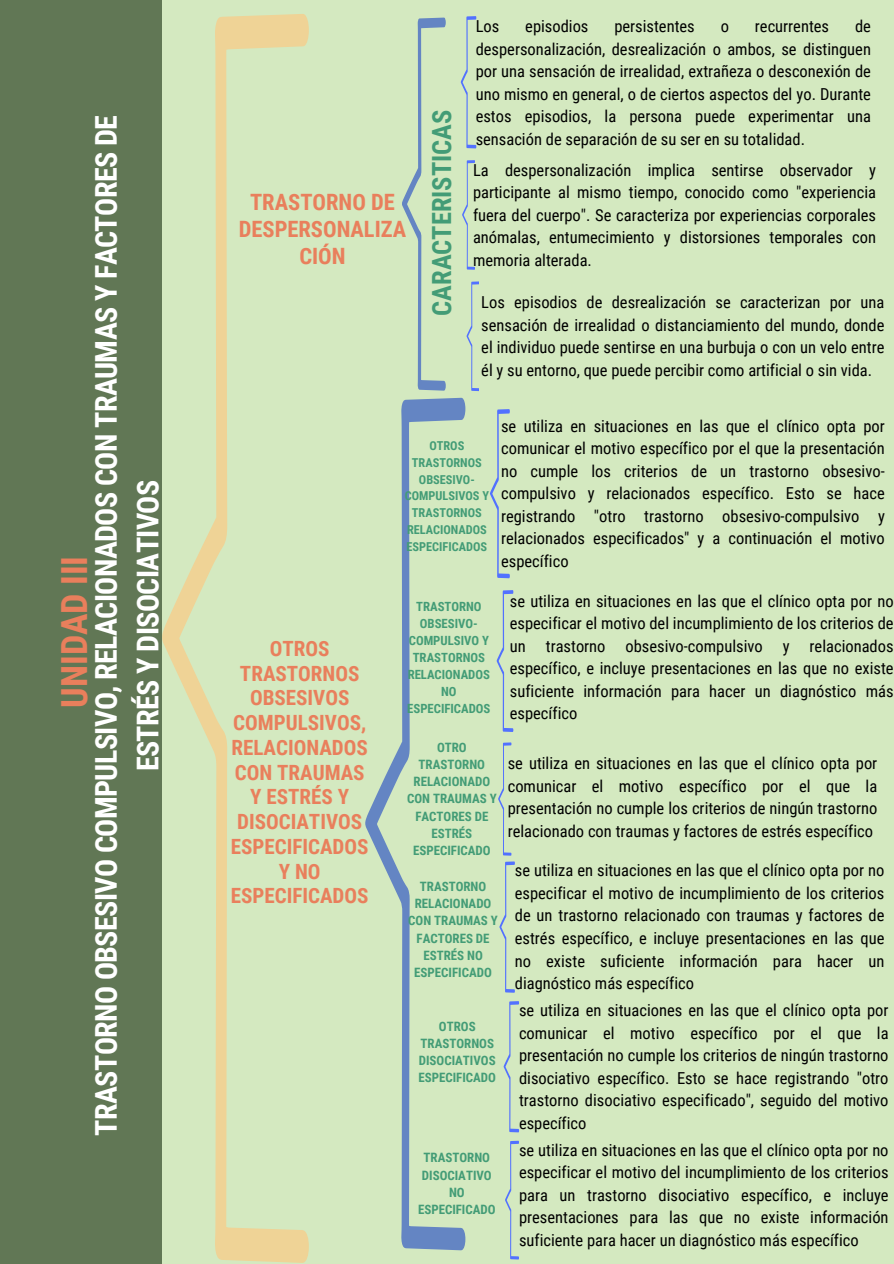
<style>
.page{position:relative;width:894px;height:1264px;background:#fff}
.page>*{position:absolute;margin:0;border:0;box-sizing:border-box;transform-origin:0 0}
.t1{font:700 36px "Roboto Condensed";color:#e97f5c}
.t2{font:700 30px/41.7px "Roboto Condensed";letter-spacing:-.02em;color:#fff;text-align:center}
.t3{font:700 26.4px "Roboto Condensed";color:#439c76}
.t4{font:700 22.5px/27px "Roboto Condensed";color:#e97f5c;text-align:center}
.t5{font:700 21px/24.8px "Roboto Condensed";color:#e97f5c;text-align:center}
.t6{font:16.5px/22.5px "Roboto Condensed";color:#000;text-align:justify}
.t7{font:700 12.9px/17.2px "Roboto Condensed";color:#439c76;text-align:center}
.t8{font:700 12.75px/17px "Roboto Condensed";color:#439c76;text-align:center}
.t9{font:700 12.3px/16.8px "Roboto Condensed";color:#439c76;text-align:center}
</style>
<div class="page">
<div style="left:0;top:0;width:893px;height:1263px;background:#d4e9c0"></div>
<div style="left:0;top:0;width:162px;height:1263px;background:#617755"></div>
<svg style="left:162px;top:14px;width:147px;height:1248px"></svg>
<svg style="left:402px;top:18px;width:43px;height:372px"></svg>
<svg style="left:460px;top:16px;width:16px;height:132px"></svg>
<svg style="left:462px;top:160px;width:12px;height:110px"></svg>
<svg style="left:365px;top:398px;width:100px;height:852px"></svg>
<svg style="left:466px;top:281px;width:13px;height:110px"></svg>
<svg style="left:490px;top:409px;width:19px;height:169px"></svg>
<svg style="left:496px;top:590px;width:17px;height:141px"></svg>
<svg style="left:498px;top:742px;width:13px;height:113px"></svg>
<svg style="left:499px;top:861px;width:15px;height:131px"></svg>
<svg style="left:503px;top:1001px;width:16px;height:131px"></svg>
<svg style="left:505px;top:1140px;width:13px;height:119px"></svg>
<h1 class="t2" style="left:86px;top:1135px;width:1021px;rotate:-90deg">TRASTORNO OBSESIVO COMPULSIVO, RELACIONADOS CON TRAUMAS Y FACTORES DE<br>ESTRÉS Y DISOCIATIVOS</h1>
<h3 class="t1" style="left:54px;top:707px;width:153px;rotate:-90deg">UNIDAD III</h3>
<p class="t4" style="left:239px;top:189px;width:169px">TRASTORNO DE<br>DESPERSONALIZA<br>CIÓN</p>
<h2 class="t3" style="left:426px;top:316px;width:208px;rotate:-90deg">CARACTERISTICAS</h2>
<p class="t6" style="left:475px;top:15px;width:396px;text-indent:379px">de despersonalización, desrealización o ambos, se distinguen por una sensación de irrealidad, extrañeza o desconexión de uno mismo en general, o de ciertos aspectos del yo. Durante estos episodios, la persona puede experimentar una sensación de separación de su ser en su totalidad.</p>
<p class="t6" style="left:475px;top:15px;width:25px">Los</p>
<p class="t6" style="left:525px;top:15px;width:65px">episodios</p>
<p class="t6" style="left:614px;top:15px;width:82px">persistentes</p>
<p class="t6" style="left:720px;top:15px;width:10px">o</p>
<p class="t6" style="left:754px;top:15px;width:76px">recurrentes</p>
<h5 class="t6" style="left:473px;top:159px;width:404px">La despersonalización implica sentirse observador y participante al mismo tiempo, conocido como "experiencia fuera del cuerpo". Se caracteriza por experiencias corporales anómalas, entumecimiento y distorsiones temporales con memoria alterada.</h5>
<h5 class="t6" style="left:481px;top:291px;width:404px">Los episodios de desrealización se caracterizan por una sensación de irrealidad o distanciamiento del mundo, donde el individuo puede sentirse en una burbuja o con un velo entre él y su entorno, que puede percibir como artificial o sin vida.</h5>
<p class="t5" style="left:231px;top:636px;width:139px">OTROS<br>TRASTORNOS<br>OBSESIVOS<br>COMPULSIVOS,<br>RELACIONADOS<br>CON TRAUMAS<br>Y ESTRÉS Y<br>DISOCIATIVOS<br>ESPECIFICADOS<br>Y NO<br>ESPECIFICADOS</p>
<p class="t9" style="left:404px;top:437px;width:86px">OTROS<br>TRASTORNOS<br>OBSESIVO-<br>COMPULSIVOS Y<br>TRASTORNOS<br>RELACIONADOS<br>ESPECIFICADOS</p>
<h4 class="t6" style="left:501px;top:415px;width:385px">se utiliza en situaciones en las que el clínico opta por comunicar el motivo específico por el que la presentación no cumple los criterios de un trastorno obsesivo&shy;compulsivo y relacionados específico. Esto se hace registrando "otro trastorno obsesivo-compulsivo y relacionados especificados" y a continuación el motivo específico</h4>
<p class="t8" style="left:407px;top:598px;width:85px">TRASTORNO<br>OBSESIVO-<br>COMPULSIVO Y<br>TRASTORNOS<br>RELACIONADOS<br>NO<br>ESPECIFICADOS</p>
<h5 class="t6" style="left:509px;top:590px;width:385px">se utiliza en situaciones en las que el clínico opta por no especificar el motivo del incumplimiento de los criterios de un trastorno obsesivo-compulsivo y relacionados específico, e incluye presentaciones en las que no existe suficiente información para hacer un diagnóstico más específico</h5>
<p class="t7" style="left:407px;top:738px;width:91px">OTRO<br>TRASTORNO<br>RELACIONADO<br>CON TRAUMAS Y<br>FACTORES DE<br>ESTRÉS<br>ESPECIFICADO</p>
<p class="t6" style="left:507px;top:752px;width:371px">se utiliza en situaciones en las que el clínico opta por comunicar el motivo específico por el que la presentación no cumple los criterios de ningún trastorno relacionado con traumas y factores de estrés específico</p>
<h5 class="t7" style="left:408px;top:878px;width:91px">TRASTORNO<br>RELACIONADO<br>CON TRAUMAS Y<br>FACTORES DE<br>ESTRÉS NO<br>ESPECIFICADO</h5>
<p class="t7" style="left:418px;top:1017px;width:79px">OTROS<br>TRASTORNOS<br>DISOCIATIVOS<br>ESPECIFICADO</p>
<p class="t6" style="left:514px;top:859px;width:371px">se utiliza en situaciones en las que el clínico opta por no especificar el motivo de incumplimiento de los criterios de un trastorno relacionado con traumas y factores de estrés específico, e incluye presentaciones en las que no existe suficiente información para hacer un diagnóstico más específico</p>
<h5 class="t6" style="left:519px;top:999px;width:371px">se utiliza en situaciones en las que el clínico opta por comunicar el motivo específico por el que la presentación no cumple los criterios de ningún trastorno disociativo específico. Esto se hace registrando "otro trastorno disociativo especificado", seguido del motivo específico</h5>
<p class="t7" style="left:418px;top:1149px;width:79px">TRASTORNO<br>DISOCIATIVO<br>NO<br>ESPECIFICADO</p>
<h4 class="t6" style="left:519px;top:1138px;width:371px">se utiliza en situaciones en las que el clínico opta por no especificar el motivo del incumplimiento de los criterios para un trastorno disociativo específico, e incluye presentaciones para las que no existe información suficiente para hacer un diagnóstico más específico</h4>
</div>
